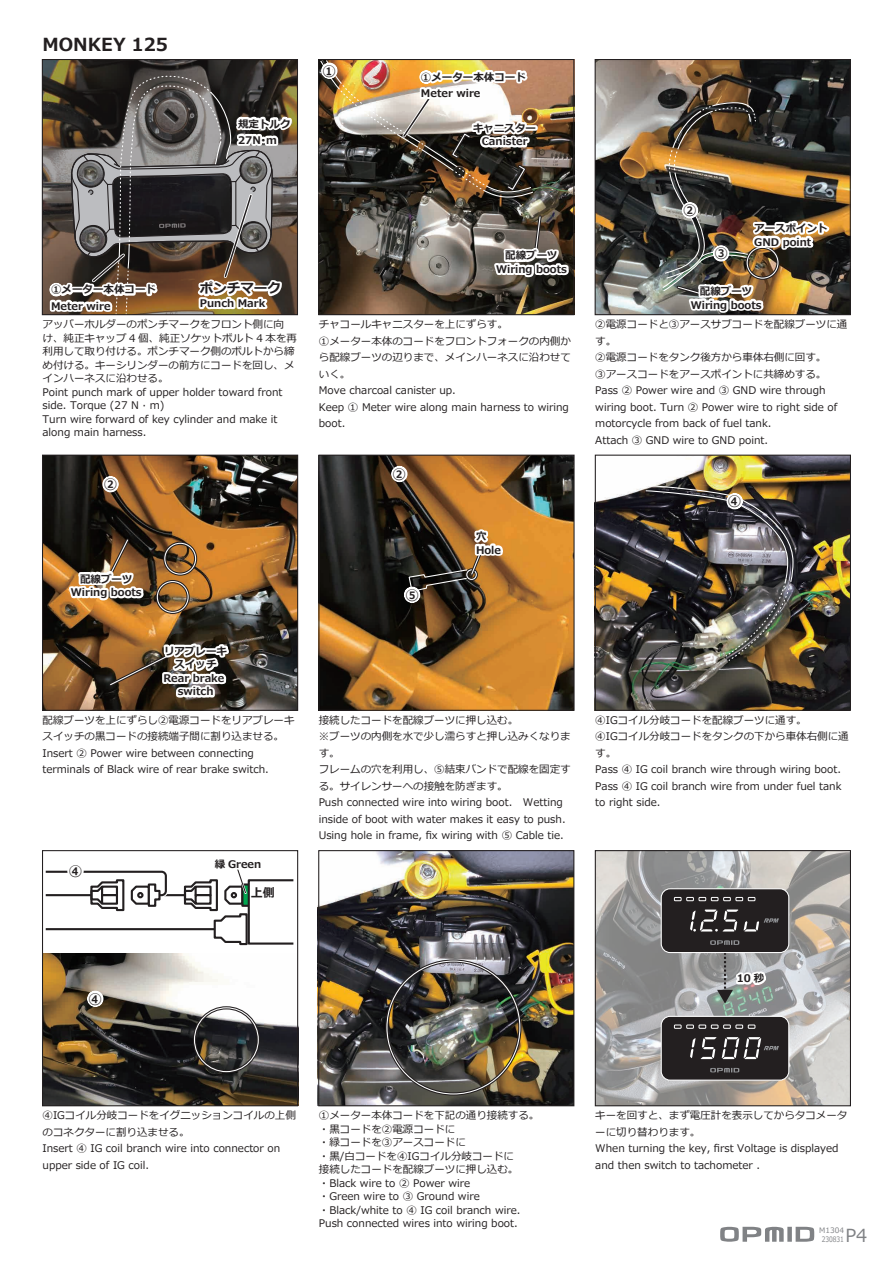
<style>
.page{position:relative;width:893px;height:1263px;background:#fff}
.page>*{position:absolute;margin:0;border:0;box-sizing:border-box;transform-origin:0 0}
.t1{font:700 18px "Meiryo";color:#231f20}
.t2{font:18px "Meiryo";color:#808285}
.t3{font:700 13.5px "Meiryo";color:#231f20}
.t4{font:700 12px "Meiryo";color:#231f20}
.t5{font:10.5px/16.5px "Meiryo";color:#231f20}
.t6{font:700 10.5px/13.5px "Meiryo";color:#231f20}
.t7{font:7.5px/8.6px "Meiryo";color:#808285;text-align:center}
</style>
<div class="page">
<svg style="left:44px;top:61px;width:252px;height:252px;background:#413a2f"></svg>
<img style="left:320px;top:61px;width:252px;height:252px">
<img style="left:320px;top:457px;width:253px;height:252px">
<img style="left:594px;top:455px;width:255px;height:255px">
<img style="left:597px;top:852px;width:252px;height:252px">
<img style="left:597px;top:61px;width:252px;height:252px">
<img style="left:320px;top:852px;width:252px;height:252px">
<img style="left:44px;top:910px;width:255px;height:196px">
<img style="left:44px;top:457px;width:252px;height:252px">
<svg style="left:46px;top:75px;width:249px;height:241px;background:#68605a"></svg>
<div style="left:193px;top:1006px;width:67px;height:67px;border:3px solid #231f20;border-radius:50%"></div>
<div style="left:194px;top:1007px;width:65px;height:65px;border:1px solid #fff;border-radius:50%"></div>
<img style="left:645px;top:484px;width:149px;height:178px">
<img style="left:661px;top:100px;width:173px;height:216px">
<div style="left:524px;top:125px;width:14px;height:6px;border:4px solid #fff"></div>
<img style="left:320px;top:61px;width:214px;height:137px">
<div style="left:156px;top:580px;width:34px;height:34px;border:3px solid #231f20;border-radius:50%"></div>
<div style="left:157px;top:581px;width:32px;height:32px;border:1px solid #fff;border-radius:50%"></div>
<div style="left:163px;top:542px;width:34px;height:34px;border:3px solid #231f20;border-radius:50%"></div>
<div style="left:164px;top:543px;width:32px;height:32px;border:1px solid #fff;border-radius:50%"></div>
<svg style="left:106px;top:640px;width:125px;height:69px"></svg>
<svg style="left:98px;top:473px;width:24px;height:23px"></svg>
<svg style="left:387px;top:463px;width:24px;height:22px"></svg>
<svg style="left:717px;top:953px;width:53px;height:50px;background:#a2a6a5"></svg>
<svg style="left:401px;top:527px;width:104px;height:79px;background:#695338"></svg>
<div style="left:661px;top:889px;width:128px;height:63px;background:#231f20;border-radius:9px"></div>
<div style="left:661px;top:888px;width:128px;height:65px;border:1px solid #fff;border-radius:9px"></div>
<svg style="left:710px;top:940px;width:29px;height:5px"></svg>
<svg style="left:674px;top:897px;width:81px;height:4px"></svg>
<svg style="left:690px;top:909px;width:89px;height:22px"></svg>
<div style="left:661px;top:1016px;width:128px;height:64px;background:#231f20;border-radius:9px"></div>
<div style="left:661px;top:1016px;width:128px;height:65px;border:1px solid #fff;border-radius:9px"></div>
<svg style="left:710px;top:1068px;width:29px;height:4px"></svg>
<svg style="left:674px;top:1025px;width:81px;height:3px"></svg>
<svg style="left:690px;top:1037px;width:89px;height:22px"></svg>
<svg style="left:491px;top:213px;width:81px;height:74px"></svg>
<svg style="left:65px;top:536px;width:82px;height:74px"></svg>
<svg style="left:84px;top:984px;width:23px;height:26px"></svg>
<div style="left:43px;top:863px;width:255px;height:89px;background:#fff"></div>
<svg style="left:170px;top:896px;width:13px;height:1px"></svg>
<hr style="left:162px;top:894px;width:31px;height:2px;background:#231f20">
<div style="left:248px;top:879px;width:46px;height:66px;background:#fff;border:2px solid #231f20"></div>
<svg style="left:46px;top:930px;width:137px;height:1px"></svg>
<hr style="left:46px;top:928px;width:177px;height:2px;background:#231f20">
<svg style="left:45px;top:870px;width:125px;height:42px"></svg>
<svg style="left:183px;top:869px;width:82px;height:77px"></svg>
<div style="left:42px;top:455px;width:256px;height:256px;border:1px solid #231f20"></div>
<div style="left:318px;top:455px;width:257px;height:256px;border:1px solid #231f20"></div>
<div style="left:595px;top:455px;width:256px;height:256px;border:1px solid #231f20"></div>
<div style="left:42px;top:59px;width:256px;height:256px;border:1px solid #231f20"></div>
<div style="left:318px;top:59px;width:256px;height:256px;border:1px solid #231f20"></div>
<div style="left:595px;top:59px;width:256px;height:256px;border:1px solid #231f20"></div>
<div style="left:318px;top:850px;width:256px;height:256px;border:1px solid #231f20"></div>
<div style="left:42px;top:850px;width:256px;height:256px;border:1px solid #231f20"></div>
<div style="left:595px;top:850px;width:256px;height:256px;border:1px solid #231f20"></div>
<svg style="left:41px;top:59px;width:132px;height:2px"></svg>
<svg style="left:720px;top:1226px;width:94px;height:16px"></svg>
<h1 class="t1" style="left:43px;top:32px;width:127px">MONKEY 125</h1>
<p class="t6" style="left:238px;top:116px;width:54px;line-height:16.2px">規定トルク<br>27N･m</p>
<p class="t3" style="left:323px;top:61px;width:15px">①</p>
<p class="t6" style="left:51px;top:282px;width:106px;line-height:16.2px">①メーター本体コード<br>Meter wire</p>
<p class="t3" style="left:200px;top:279px;width:82px">ポンチマーク</p>
<p class="t6" style="left:200px;top:297px;width:67px">Punch Mark</p>
<p class="t6" style="left:421px;top:69px;width:106px;line-height:16.2px">①メーター本体コード<br>Meter wire</p>
<p class="t6" style="left:473px;top:122px;width:64px;text-align:center">キャニスター<br>Canister</p>
<p class="t6" style="left:496px;top:249px;width:72px;text-align:center">配線ブーツ<br>Wiring boots</p>
<p class="t3" style="left:683px;top:201px;width:15px">②</p>
<p class="t6" style="left:754px;top:222px;width:75px">アースポイント<br>GND point</p>
<p class="t3" style="left:714px;top:244px;width:15px">③</p>
<p class="t6" style="left:691px;top:285px;width:72px;text-align:center">配線ブーツ<br>Wiring boots</p>
<p class="t5" style="left:43px;top:318px;width:256px;line-height:13.5px">アッパーホルダーのポンチマークをフロント側に向け、純正キャップ 4 個、純正ソケットボルト 4 本を再利用して取り付ける。ポンチマーク側のボルトから締め付ける。キーシリンダーの前方にコードを回し、メインハーネスに沿わせる。<br>Point punch mark of upper holder toward front side. Torque (27 N · m)<br>Turn wire forward of key cylinder and make it along main harness.</p>
<p class="t5" style="left:595px;top:317px;width:253px">②電源コードと③アースサブコードを配線ブーツに通す。<br>②電源コードをタンク後方から車体右側に回す。<br>③アースコードをアースポイントに共締めする。<br>Pass ② Power wire and ③ GND wire through wiring boot. Turn ② Power wire to right side of motorcycle from back of fuel tank.<br>Attach ③ GND wire to GND point.</p>
<p class="t5" style="left:319px;top:317px;width:253px">チャコールキャニスターを上にずらす。<br>①メーター本体のコードをフロントフォークの内側から配線ブーツの辺りまで、メインハーネスに沿わせていく。<br>Move charcoal canister up.<br>Keep ① Meter wire along main harness to wiring boot.</p>
<p class="t3" style="left:104px;top:475px;width:15px">②</p>
<p class="t6" style="left:71px;top:572px;width:72px;text-align:center">配線ブーツ<br>Wiring boots</p>
<p class="t6" style="left:163px;top:645px;width:65px;text-align:center">リアブレーキスイッチ<br>Rear brake switch</p>
<p class="t3" style="left:393px;top:464px;width:15px">②</p>
<p class="t3" style="left:405px;top:585px;width:15px">⑤</p>
<p class="t6" style="left:476px;top:530px;width:26px">穴<br>Hole</p>
<p class="t5" style="left:43px;top:712px;width:253px">配線ブーツを上にずらし②電源コードをリアブレーキスイッチの黒コードの接続端子間に割り込ませる。Insert ② Power wire between connecting terminals of Black wire of rear brake switch.</p>
<p class="t5" style="left:319px;top:712px;width:253px">接続したコードを配線ブーツに押し込む。<br>※ブーツの内側を水で少し濡らすと押し込みくなります。<br>フレームの穴を利用し、⑤結束バンドで配線を固定する。サイレンサーへの接触を防ぎます。<br>Push connected wire into wiring boot.　Wetting inside of boot with water makes it easy to push.<br>Using hole in frame, fix wiring with ⑤ Cable tie.</p>
<p class="t3" style="left:69px;top:861px;width:15px">④</p>
<p class="t6" style="left:215px;top:857px;width:48px">緑 Green</p>
<p class="t4" style="left:251px;top:884px;width:25px">上側</p>
<p class="t3" style="left:728px;top:492px;width:15px">④</p>
<p class="t5" style="left:595px;top:712px;width:255px">④IGコイル分岐コードを配線ブーツに通す。<br>④IGコイル分岐コードをタンクの下から車体右側に通す。<br>Pass ④ IG coil branch wire through wiring boot.<br>Pass ④ IG coil branch wire from under fuel tank to right side.</p>
<p class="t3" style="left:89px;top:989px;width:15px">④</p>
<p class="t6" style="left:737px;top:972px;width:29px">10 秒</p>
<p class="t5" style="left:43px;top:1107px;width:255px">④IGコイル分岐コードをイグニッションコイルの上側のコネクターに割り込ませる。<br>Insert ④ IG coil branch wire into connector on upper side of IG coil.</p>
<p class="t5" style="left:319px;top:1109px;width:222px;line-height:13.5px">①メーター本体コードを下記の通り接続する。・黒コードを②電源コードに<br>・緑コードを③アースコードに<br>・黒/白コードを④IGコイル分岐コードに<br>接続したコードを配線ブーツに押し込む。・Black wire to ② Power wire<br>・Green wire to ③ Ground wire・Black/white to ④ IG coil branch wire.<br>Push connected wires into wiring boot.</p>
<p class="t5" style="left:595px;top:1107px;width:253px">キーを回すと、まず電圧計を表示してからタコメーターに切り替わります。<br>When turning the key, first Voltage is displayed and then switch to tachometer .</p>
<p class="t7" style="left:819px;top:1226px;width:26px">M1304<br>230831</p>
<h1 class="t2" style="left:845px;top:1222px;width:23px">P4</h1>
</div>
